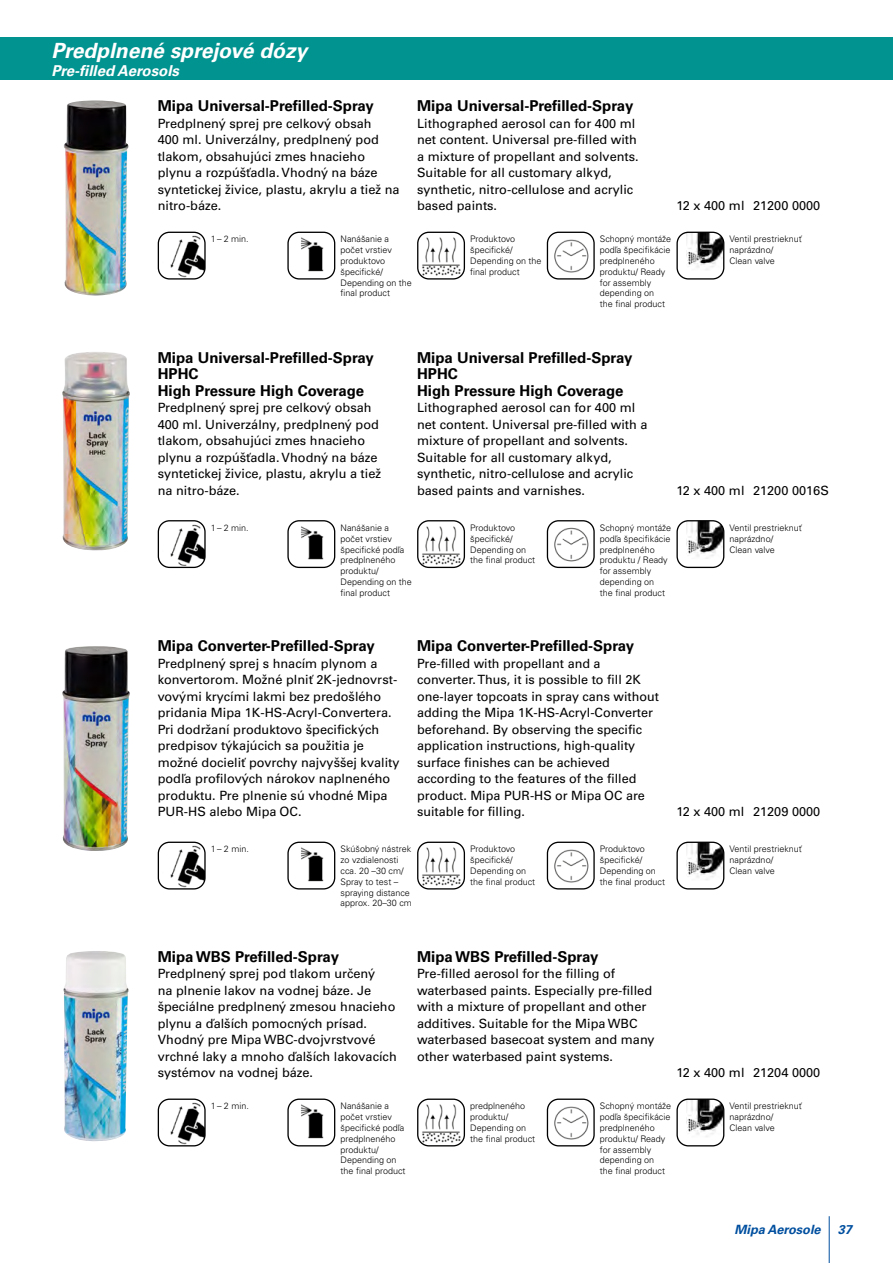
<style>
.page{position:relative;width:893px;height:1263px;background:#fff}
.page>*{position:absolute;margin:0;border:0;box-sizing:border-box;transform-origin:0 0}
.t1{font:italic 700 21px "Univers LT Pro 65";color:#fff}
.t2{font:700 15px/16.5px "Univers LT Pro 65";color:#000}
.t3{font:italic 700 15px "Univers LT Pro 65";color:#fff}
.t4{font:12.75px/16.5px "Univers LT Pro 55 Roman";color:#000}
.t5{font:italic 700 12.75px "Univers LT Pro 65";color:#004f9f}
.t6{font:300 9px/10.8px "Univers LT Pro 45";color:#000}
</style>
<div class="page">
<hr style="left:829px;top:1216px;width:1px;height:47px;background:#004f9f">
<div style="left:0;top:37px;width:893px;height:43px;background:#009390"></div>
<img style="left:64px;top:100px;width:65px;height:196px">
<img style="left:162px;top:235px;width:43px;height:43px">
<div style="left:158px;top:232px;width:48px;height:48px;border:1px solid #000;border-radius:11px"></div>
<img style="left:300px;top:237px;width:24px;height:35px">
<div style="left:287px;top:232px;width:48px;height:48px;border:1px solid #000;border-radius:11px"></div>
<img style="left:421px;top:236px;width:40px;height:41px">
<div style="left:417px;top:232px;width:48px;height:48px;border:1px solid #000;border-radius:11px"></div>
<img style="left:554px;top:239px;width:35px;height:34px">
<div style="left:547px;top:232px;width:48px;height:48px;border:1px solid #000;border-radius:11px"></div>
<img style="left:686px;top:232px;width:37px;height:38px">
<div style="left:676px;top:232px;width:48px;height:48px;border:1px solid #000;border-radius:11px"></div>
<img style="left:62px;top:352px;width:68px;height:199px">
<img style="left:162px;top:523px;width:42px;height:43px">
<div style="left:158px;top:520px;width:48px;height:48px;border:1px solid #000;border-radius:11px"></div>
<img style="left:293px;top:523px;width:37px;height:37px">
<div style="left:287px;top:520px;width:48px;height:48px;border:1px solid #000;border-radius:11px"></div>
<img style="left:421px;top:524px;width:40px;height:41px">
<div style="left:417px;top:520px;width:48px;height:48px;border:1px solid #000;border-radius:11px"></div>
<img style="left:554px;top:527px;width:35px;height:35px">
<div style="left:547px;top:520px;width:48px;height:48px;border:1px solid #000;border-radius:11px"></div>
<img style="left:686px;top:521px;width:37px;height:38px">
<div style="left:676px;top:520px;width:48px;height:48px;border:1px solid #000;border-radius:11px"></div>
<img style="left:62px;top:646px;width:68px;height:205px">
<img style="left:162px;top:845px;width:43px;height:43px">
<div style="left:158px;top:842px;width:48px;height:47px;border:1px solid #000;border-radius:11px"></div>
<img style="left:300px;top:847px;width:24px;height:35px">
<div style="left:287px;top:842px;width:48px;height:47px;border:1px solid #000;border-radius:11px"></div>
<img style="left:421px;top:846px;width:40px;height:41px">
<div style="left:417px;top:842px;width:48px;height:47px;border:1px solid #000;border-radius:11px"></div>
<img style="left:554px;top:849px;width:35px;height:34px">
<div style="left:547px;top:842px;width:48px;height:47px;border:1px solid #000;border-radius:11px"></div>
<img style="left:686px;top:842px;width:37px;height:38px">
<div style="left:676px;top:842px;width:48px;height:47px;border:1px solid #000;border-radius:11px"></div>
<img style="left:63px;top:951px;width:66px;height:191px">
<svg style="left:158px;top:1099px;width:47px;height:47px"></svg>
<img style="left:162px;top:1102px;width:43px;height:43px">
<div style="left:158px;top:1098px;width:48px;height:48px;border:1px solid #000;border-radius:11px"></div>
<img style="left:293px;top:1101px;width:37px;height:38px">
<div style="left:287px;top:1098px;width:48px;height:48px;border:1px solid #000;border-radius:11px"></div>
<img style="left:421px;top:1103px;width:40px;height:41px">
<div style="left:417px;top:1098px;width:48px;height:48px;border:1px solid #000;border-radius:11px"></div>
<img style="left:554px;top:1106px;width:35px;height:34px">
<div style="left:547px;top:1098px;width:48px;height:48px;border:1px solid #000;border-radius:11px"></div>
<img style="left:686px;top:1100px;width:37px;height:37px">
<div style="left:676px;top:1098px;width:48px;height:48px;border:1px solid #000;border-radius:11px"></div>
<h1 class="t1" style="left:51px;top:38px;width:257px">Predplnené sprejové dózy</h1>
<p class="t3" style="left:51px;top:62px;width:129px">Pre-filled Aerosols</p>
<p class="t2" style="left:158px;top:98px;width:218px">Mipa Universal-Prefilled-Spray</p>
<p class="t4" style="left:158px;top:115px;width:243px">Predplnený sprej pre celkový obsah<br>400 ml. Univerzálny, predplnený pod tlakom, obsahujúci zmes hnacieho plynu a rozpúšťadla. Vhodný na báze syntetickej živice, plastu, akrylu a tiež na nitro-báze.</p>
<p class="t2" style="left:417px;top:98px;width:218px">Mipa Universal-Prefilled-Spray</p>
<p class="t4" style="left:417px;top:115px;width:223px">Lithographed aerosol can for 400 ml net content. Universal pre-filled with a mixture of propellant and solvents.<br>Suitable for all customary alkyd, synthetic, nitro-cellulose and acrylic based paints.</p>
<p class="t4" style="left:676px;top:198px;width:145px">12 x 400 ml 21200 0000</p>
<p class="t6" style="left:211px;top:234px;width:39px">1 – 2 min.</p>
<p class="t6" style="left:341px;top:234px;width:73px">Nanášanie a počet vrstiev produktovo špecifické/<br>Depending on the final product</p>
<p class="t6" style="left:470px;top:234px;width:73px">Produktovo špecifické/<br>Depending on the final product</p>
<p class="t6" style="left:600px;top:234px;width:73px">Schopný montáže podľa špecifikácie predplneného produktu/ Ready for assembly depending on<br>the final product</p>
<p class="t6" style="left:730px;top:234px;width:74px">Ventil prestrieknuť naprázdno/<br>Clean valve</p>
<p class="t2" style="left:158px;top:349px;width:218px">Mipa Universal-Prefilled-Spray<br>HPHC<br>High Pressure High Coverage</p>
<p class="t4" style="left:158px;top:399px;width:225px">Predplnený sprej pre celkový obsah 400 ml. Univerzálny, predplnený pod tlakom, obsahujúci zmes hnacieho plynu a rozpúšťadla. Vhodný na báze syntetickej živice, plastu, akrylu a tiež na nitro-báze.</p>
<p class="t2" style="left:417px;top:349px;width:217px">Mipa Universal Prefilled-Spray<br>HPHC<br>High Pressure High Coverage</p>
<p class="t4" style="left:417px;top:399px;width:232px">Lithographed aerosol can for 400 ml net content. Universal pre-filled with a mixture of propellant and solvents.<br>Suitable for all customary alkyd, synthetic, nitro-cellulose and acrylic based paints and varnishes.</p>
<p class="t4" style="left:676px;top:482px;width:154px">12 x 400 ml 21200 0016S</p>
<p class="t6" style="left:211px;top:522px;width:39px">1 – 2 min.</p>
<p class="t6" style="left:341px;top:522px;width:73px">Nanášanie a počet vrstiev špecifické podľa predplneného produktu/<br>Depending on the final product</p>
<p class="t6" style="left:470px;top:522px;width:67px">Produktovo špecifické/<br>Depending on the final product</p>
<p class="t6" style="left:600px;top:522px;width:73px">Schopný montáže podľa špecifikácie predplneného produktu / Ready for assembly depending on<br>the final product</p>
<p class="t6" style="left:730px;top:522px;width:74px">Ventil prestrieknuť naprázdno/<br>Clean valve</p>
<p class="t2" style="left:158px;top:638px;width:219px">Mipa Converter-Prefilled-Spray</p>
<p class="t4" style="left:158px;top:655px;width:243px">Predplnený sprej s hnacím plynom a konvertorom. Možné plniť 2K-jednovrst&shy;vovými krycími lakmi bez predošlého pridania Mipa 1K-HS-Acryl-Convertera.<br>Pri dodržaní produktovo špecifických predpisov týkajúcich sa použitia je možné docieliť povrchy najvyššej kvality podľa profilových nárokov naplneného produktu. Pre plnenie sú vhodné Mipa PUR-HS alebo Mipa OC.</p>
<p class="t2" style="left:417px;top:638px;width:219px">Mipa Converter-Prefilled-Spray</p>
<p class="t4" style="left:417px;top:655px;width:243px">Pre-filled with propellant and a converter. Thus, it is possible to fill 2K one-layer topcoats in spray cans without adding the Mipa 1K-HS-Acryl-Converter beforehand. By observing the specific application instructions, high-quality surface finishes can be achieved according to the features of the filled product. Mipa PUR-HS or Mipa OC are suitable for filling.</p>
<p class="t4" style="left:676px;top:803px;width:145px">12 x 400 ml 21209 0000</p>
<p class="t6" style="left:211px;top:844px;width:40px">1 – 2 min.</p>
<p class="t6" style="left:341px;top:844px;width:73px">Skúšobný nástrek zo vzdialenosti cca. 20 –30 cm/<br>Spray to test – spraying distance approx. 20–30 cm</p>
<p class="t6" style="left:470px;top:844px;width:67px">Produktovo špecifické/<br>Depending on the final product</p>
<p class="t6" style="left:600px;top:844px;width:67px">Produktovo špecifické/<br>Depending on the final product</p>
<p class="t6" style="left:730px;top:844px;width:74px">Ventil prestrieknuť naprázdno/<br>Clean valve</p>
<p class="t2" style="left:158px;top:948px;width:183px">Mipa WBS Prefilled-Spray</p>
<p class="t4" style="left:158px;top:965px;width:241px">Predplnený sprej pod tlakom určený<br>na plnenie lakov na vodnej báze. Je špeciálne predplnený zmesou hnacieho plynu a ďalších pomocných prísad.<br>Vhodný pre Mipa WBC-dvojvrstvové vrchné laky a mnoho ďalších lakovacích systémov na vodnej báze.</p>
<p class="t2" style="left:417px;top:948px;width:183px">Mipa WBS Prefilled-Spray</p>
<p class="t4" style="left:417px;top:965px;width:239px">Pre-filled aerosol for the filling of waterbased paints. Especially pre-filled with a mixture of propellant and other additives. Suitable for the Mipa WBC waterbased basecoat system and many other waterbased paint systems.</p>
<p class="t4" style="left:676px;top:1064px;width:145px">12 x 400 ml 21204 0000</p>
<p class="t6" style="left:211px;top:1101px;width:40px">1 – 2 min.</p>
<p class="t6" style="left:341px;top:1101px;width:67px">Nanášanie a počet vrstiev špecifické podľa predplneného produktu/<br>Depending on the final product</p>
<p class="t6" style="left:470px;top:1101px;width:67px">predplneného produktu/<br>Depending on the final product</p>
<p class="t6" style="left:600px;top:1101px;width:73px">Schopný montáže podľa špecifikácie predplneného produktu/ Ready for assembly depending on<br>the final product</p>
<p class="t6" style="left:730px;top:1101px;width:74px">Ventil prestrieknuť naprázdno/<br>Clean valve</p>
<p class="t5" style="left:734px;top:1222px;width:88px">Mipa Aerosole</p>
<p class="t5" style="left:838px;top:1222px;width:16px">37</p>
</div>
